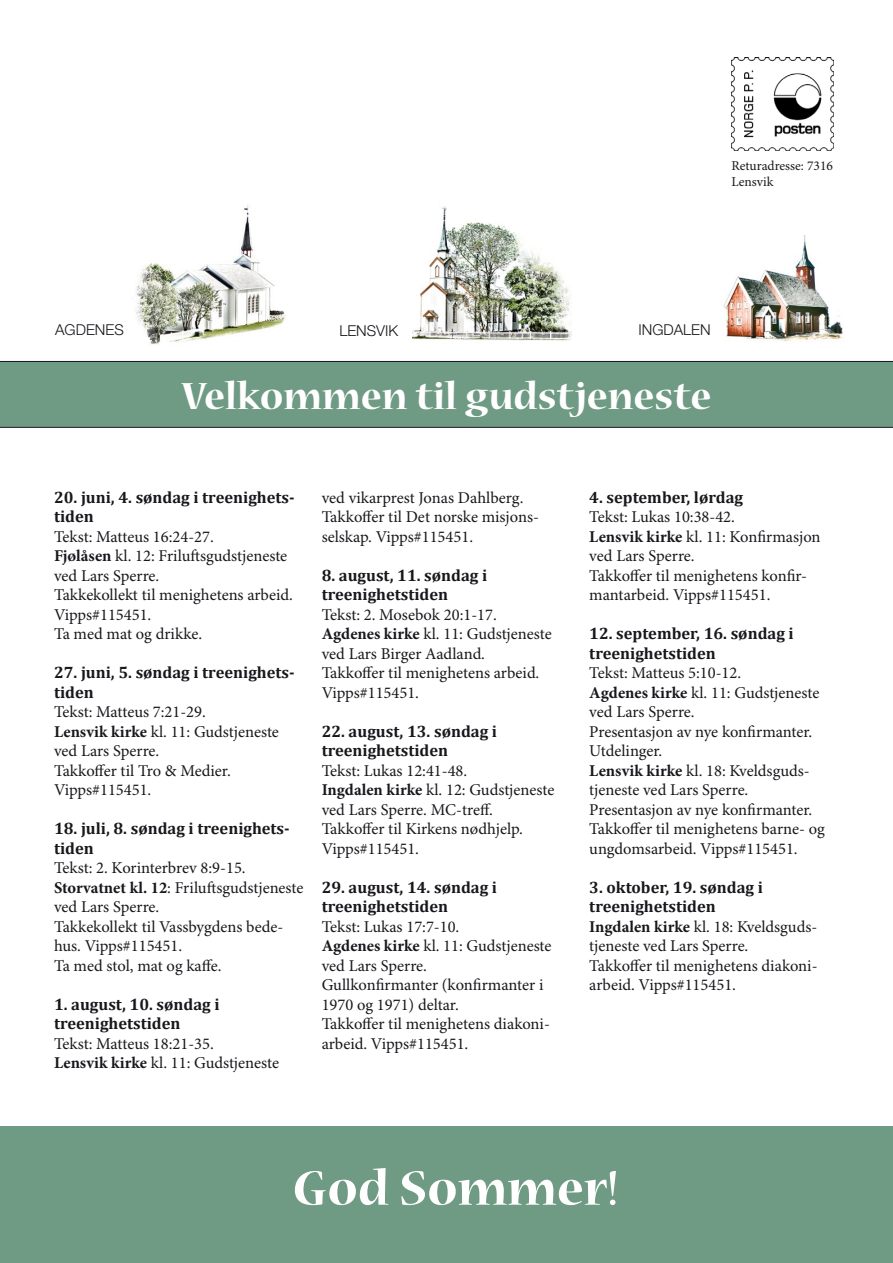
<style>
.page{position:relative;width:893px;height:1263px;background:#fff}
.page>*{position:absolute;margin:0;border:0;box-sizing:border-box;transform-origin:0 0}
.Brødtekst{font:700 54px "Nueva Std";color:#fff}
.t1{font:700 42px "Nueva Std";color:#fff}
.Brødtekst-2{font:16.5px/19.5px "Minion Pro";color:#1a171c}
.Brødtekst-3{font:700 16.5px/19.5px "Cambria";color:#1a171c}
.t2{font:300 15px "Helvetica Neue LT Pro";color:#1a171c}
.t3{font:13.5px/16.2px "Minion Pro";color:#1a171c}
.s1{font-weight:700}
</style>
<div class="page">
<img style="left:731px;top:57px;width:102px;height:94px">
<div style="left:0;top:361px;width:893px;height:67px;background:#6f9a84"></div>
<img style="left:132px;top:205px;width:154px;height:140px">
<img style="left:413px;top:206px;width:158px;height:135px">
<img style="left:723px;top:235px;width:120px;height:106px">
<div style="left:0;top:1127px;width:893px;height:136px;background:#6f9a84"></div>
<p class="t3" style="left:731px;top:158px;width:103px">Returadresse: 7316<br>Lensvik</p>
<p class="t2" style="left:55px;top:321px;width:70px">AGDENES</p>
<p class="t2" style="left:339px;top:322px;width:60px">LENSVIK</p>
<p class="t2" style="left:638px;top:321px;width:74px">INGDALEN</p>
<p class="t1" style="left:181px;top:376px;width:532px">Velkommen til gudstjeneste</p>
<p class="Brødtekst-3" style="left:54px;top:487px;width:242px">20. juni, 4. søndag i treenighets&shy;tiden</p>
<p class="Brødtekst-2" style="left:54px;top:527px;width:161px">Tekst: Matteus 16:24-27.</p>
<p class="Brødtekst-2" style="left:54px;top:547px;width:235px"><span class="s1">Fjølåsen</span> kl. 12: Friluftsgudstjeneste ved Lars Sperre.</p>
<p class="Brødtekst-2" style="left:54px;top:586px;width:240px">Takkekollekt til menighetens arbeid.<br>Vipps#115451.</p>
<p class="Brødtekst-2" style="left:54px;top:625px;width:150px">Ta med mat og drikke.</p>
<p class="Brødtekst-3" style="left:54px;top:662px;width:242px">27. juni, 5. søndag i treenighets&shy;tiden</p>
<p class="Brødtekst-2" style="left:54px;top:703px;width:153px">Tekst: Matteus 7:21-29.</p>
<p class="Brødtekst-2" style="left:54px;top:722px;width:226px"><span class="s1">Lensvik kirke</span> kl. 11: Gudstjeneste ved Lars Sperre.</p>
<p class="Brødtekst-2" style="left:54px;top:761px;width:178px">Takkoffer til Tro &amp; Medier.<br>Vipps#115451.</p>
<p class="Brødtekst-3" style="left:54px;top:818px;width:237px">18. juli, 8. søndag i treenighets&shy;tiden</p>
<p class="Brødtekst-2" style="left:54px;top:859px;width:193px">Tekst: 2. Korinterbrev 8:9-15.</p>
<p class="Brødtekst-2" style="left:54px;top:878px;width:251px"><span class="s1">Storvatnet kl. 12</span>: Friluftsgudstjeneste ved Lars Sperre.</p>
<p class="Brødtekst-2" style="left:54px;top:917px;width:231px">Takkekollekt til Vassbygdens bede&shy;hus. Vipps#115451.</p>
<p class="Brødtekst-2" style="left:54px;top:956px;width:169px">Ta med stol, mat og kaffe.</p>
<p class="Brødtekst-3" style="left:54px;top:994px;width:167px">1. august, 10. søndag i</p>
<p class="Brødtekst-3" style="left:54px;top:1013px;width:128px">treenighetstiden</p>
<p class="Brødtekst-2" style="left:54px;top:1034px;width:161px">Tekst: Matteus 18:21-35.</p>
<p class="Brødtekst-2" style="left:54px;top:1054px;width:227px"><span class="s1">Lensvik kirke</span> kl. 11: Gudstjeneste</p>
<p class="Brødtekst-2" style="left:322px;top:488px;width:203px">ved vikarprest Jonas Dahlberg.</p>
<p class="Brødtekst-2" style="left:322px;top:508px;width:219px">Takkoffer til Det norske misjons&shy;selskap. Vipps#115451.</p>
<p class="Brødtekst-3" style="left:322px;top:565px;width:167px">8. august, 11. søndag i</p>
<p class="Brødtekst-3" style="left:322px;top:584px;width:128px">treenighetstiden</p>
<p class="Brødtekst-2" style="left:322px;top:605px;width:177px">Tekst: 2. Mosebok 20:1-17.</p>
<p class="Brødtekst-2" style="left:322px;top:625px;width:232px"><span class="s1">Agdenes kirke</span> kl. 11: Gudstjeneste ved Lars Birger Aadland.</p>
<p class="Brødtekst-2" style="left:322px;top:664px;width:219px">Takkoffer til menighetens arbeid.<br>Vipps#115451.</p>
<p class="Brødtekst-3" style="left:322px;top:721px;width:177px">22. august, 13. søndag i</p>
<p class="Brødtekst-3" style="left:322px;top:740px;width:128px">treenighetstiden</p>
<p class="Brødtekst-2" style="left:322px;top:761px;width:147px">Tekst: Lukas 12:41-48.</p>
<p class="Brødtekst-2" style="left:322px;top:781px;width:234px"><span class="s1">Ingdalen kirke</span> kl. 12: Gudstjeneste ved Lars Sperre. MC-treff.</p>
<p class="Brødtekst-2" style="left:322px;top:820px;width:203px">Takkoffer til Kirkens nødhjelp.<br>Vipps#115451.</p>
<p class="Brødtekst-3" style="left:322px;top:877px;width:177px">29. august, 14. søndag i</p>
<p class="Brødtekst-3" style="left:322px;top:896px;width:128px">treenighetstiden</p>
<p class="Brødtekst-2" style="left:322px;top:917px;width:139px">Tekst: Lukas 17:7-10.</p>
<p class="Brødtekst-2" style="left:322px;top:937px;width:231px"><span class="s1">Agdenes kirke</span> kl. 11: Gudstjeneste ved Lars Sperre.</p>
<p class="Brødtekst-2" style="left:322px;top:976px;width:223px">Gullkonfirmanter (konfirmanter i<br>1970 og 1971) deltar.</p>
<p class="Brødtekst-2" style="left:322px;top:1015px;width:228px">Takkoffer til menighetens diakoni&shy;arbeid. Vipps#115451.</p>
<p class="Brødtekst-3" style="left:589px;top:487px;width:155px">4. september, lørdag</p>
<p class="Brødtekst-2" style="left:589px;top:508px;width:147px">Tekst: Lukas 10:38-42.</p>
<p class="Brødtekst-2" style="left:589px;top:527px;width:233px"><span class="s1">Lensvik kirke</span> kl. 11: Konfirmasjon ved Lars Sperre.</p>
<p class="Brødtekst-2" style="left:589px;top:566px;width:219px">Takkoffer til menighetens konfir&shy;mantarbeid. Vipps#115451.</p>
<p class="Brødtekst-3" style="left:589px;top:623px;width:206px">12. september, 16. søndag i</p>
<p class="Brødtekst-3" style="left:589px;top:643px;width:128px">treenighetstiden</p>
<p class="Brødtekst-2" style="left:589px;top:664px;width:153px">Tekst: Matteus 5:10-12.</p>
<p class="Brødtekst-2" style="left:589px;top:683px;width:232px"><span class="s1">Agdenes kirke</span> kl. 11: Gudstjeneste ved Lars Sperre.</p>
<p class="Brødtekst-2" style="left:589px;top:722px;width:225px">Presentasjon av nye konfirmanter.<br>Utdelinger.</p>
<p class="Brødtekst-2" style="left:589px;top:761px;width:222px"><span class="s1">Lensvik kirke</span> kl. 18: Kveldsguds&shy;tjeneste ved Lars Sperre.</p>
<p class="Brødtekst-2" style="left:589px;top:800px;width:225px">Presentasjon av nye konfirmanter.</p>
<p class="Brødtekst-2" style="left:589px;top:820px;width:237px">Takkoffer til menighetens barne- og ungdomsarbeid. Vipps#115451.</p>
<p class="Brødtekst-3" style="left:589px;top:877px;width:175px">3. oktober, 19. søndag i</p>
<p class="Brødtekst-3" style="left:589px;top:896px;width:128px">treenighetstiden</p>
<p class="Brødtekst-2" style="left:589px;top:917px;width:229px"><span class="s1">Ingdalen kirke</span> kl. 18: Kveldsguds&shy;tjeneste ved Lars Sperre.</p>
<p class="Brødtekst-2" style="left:589px;top:956px;width:228px">Takkoffer til menighetens diakoni&shy;arbeid. Vipps#115451.</p>
<p class="Brødtekst" style="left:293px;top:1163px;width:327px">God Sommer!</p>
</div>
